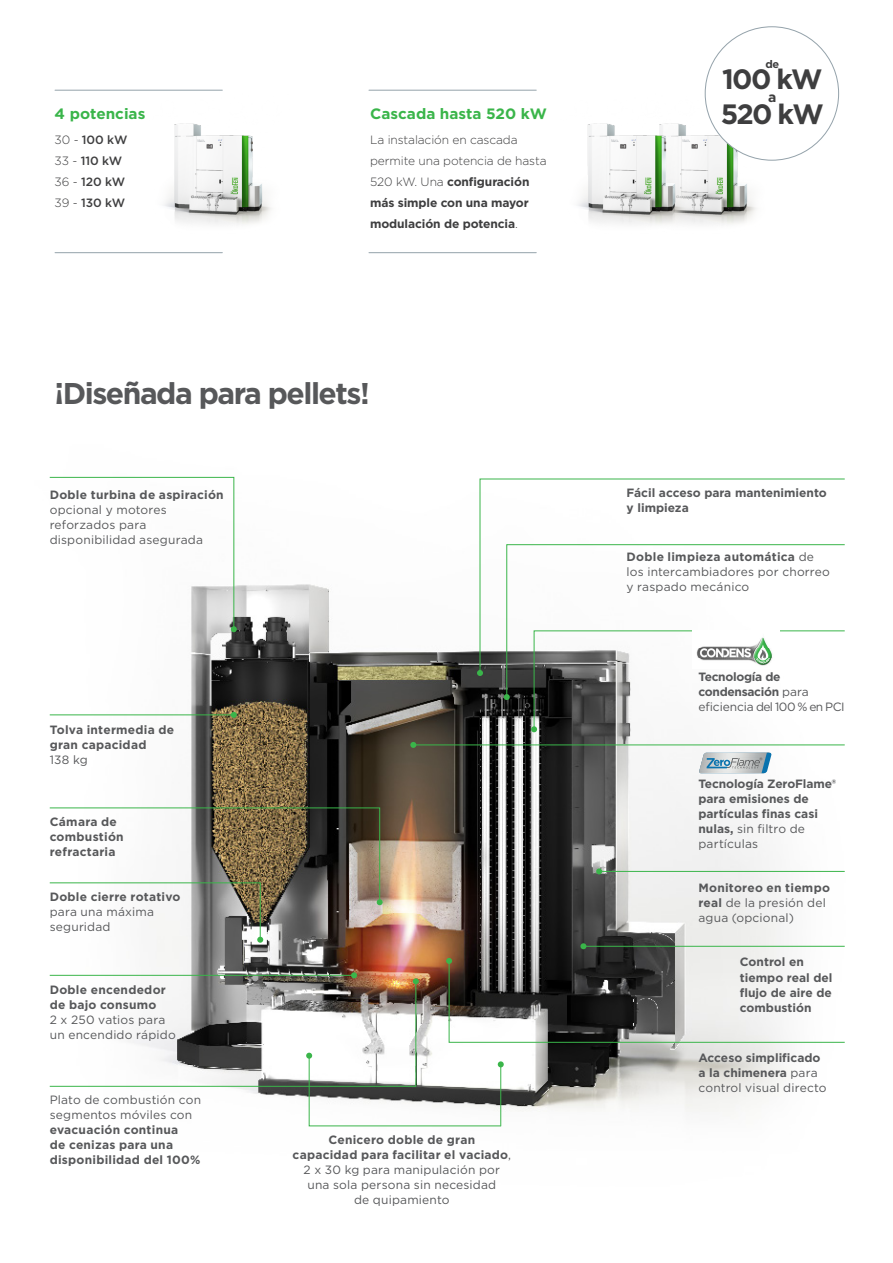
<style>
.page{position:relative;width:893px;height:1263px;background:#fff}
.page>*{position:absolute;margin:0;border:0;box-sizing:border-box;transform-origin:0 0}
.Grün_Links{font:700 30px "Gotham";letter-spacing:-.05em;color:#57585a}
.Blau_links{font:700 28.05px "Gotham";letter-spacing:-.06em;color:#3e3e3f}
.Grün_Zentriert{font:700 15px "Gotham";color:#3ab54a}
.Blau_links-2{font:700 13.95px "Gotham";color:#3e3e3f}
.Grau_Zentriert{font:700 12px/15px "Gotham";letter-spacing:.01em;color:#57585a}
.Grau_Zentriert-2{font:12px/15px "Gotham";letter-spacing:.015em;color:#57585a}
.t1{font:300 12px/21px "Gotham";letter-spacing:-.01em;color:#3e3e3f}
.Grau_Zentriert-3{font:12px/15px "Gotham";letter-spacing:-.025em;color:#57585a}
.t2{font:500 12px/21px "Gotham";letter-spacing:-.01em;color:#3e3e3f}
.Grau_Zentriert-4{font:700 12px "Gotham";letter-spacing:-.01em;color:#57585a}
.Blau_links-3{font:700 10.95px "Gotham";color:#3e3e3f}
.s1{font-weight:300}
.s2{font-weight:700}
.s3{font-weight:400}
</style>
<div class="page">
<img style="left:703px;top:94px;width:71px;height:130px">
<img style="left:49px;top:476px;width:796px;height:482px">
<svg style="left:504px;top:694px;width:6px;height:6px"></svg>
<svg style="left:531px;top:674px;width:314px;height:58px"></svg>
<svg style="left:479px;top:478px;width:366px;height:196px"></svg>
<svg style="left:477px;top:670px;width:6px;height:6px"></svg>
<svg style="left:49px;top:477px;width:188px;height:155px"></svg>
<img style="left:49px;top:807px;width:334px;height:136px">
<img style="left:692px;top:630px;width:87px;height:38px">
<hr style="left:50px;top:714px;width:184px;height:1px;background:#3ab54a">
<svg style="left:231px;top:712px;width:6px;height:6px"></svg>
<hr style="left:413px;top:744px;width:432px;height:1px;background:#3ab54a">
<svg style="left:410px;top:742px;width:6px;height:6px"></svg>
<hr style="left:599px;top:871px;width:246px;height:1px;background:#3ab54a">
<svg style="left:596px;top:868px;width:6px;height:6px"></svg>
<hr style="left:583px;top:946px;width:262px;height:1px;background:#3ab54a">
<svg style="left:580px;top:943px;width:6px;height:6px"></svg>
<svg style="left:49px;top:958px;width:796px;height:169px"></svg>
<hr style="left:55px;top:252px;width:167px;height:1px;background:#94a2aa">
<hr style="left:369px;top:252px;width:167px;height:1px;background:#94a2aa">
<hr style="left:55px;top:90px;width:167px;height:1px;background:#94a2aa">
<hr style="left:369px;top:90px;width:167px;height:1px;background:#94a2aa">
<img style="left:164px;top:123px;width:107px;height:101px">
<img style="left:578px;top:123px;width:125px;height:101px">
<div style="left:705px;top:27px;width:134px;height:133px;background:#fff;border:1px solid #94a2aa;border-radius:50%"></div>
<svg style="left:699px;top:753px;width:73px;height:20px"></svg>
<p class="Grün_Zentriert" style="left:55px;top:103px;width:92px">4 potencias</p>
<p class="Grün_Zentriert" style="left:370px;top:103px;width:178px">Cascada hasta 520 kW</p>
<p class="t2" style="left:55px;top:129px;width:74px"><span class="s1">30 -</span> 100 kW<br><span class="s1">33 -</span> 110 kW<br><span class="s1">36 -</span> 120 kW<br><span class="s1">39 -</span> 130 kW</p>
<p class="t1" style="left:370px;top:129px;width:178px">La instalación en cascada permite una potencia de hasta<br>520 kW. Una <span class="s2">configuración más simple con una mayor modulación de potencia</span>.</p>
<p class="Grün_Links" style="left:55px;top:373px;width:317px">¡Diseñada para pellets!</p>
<p class="Grau_Zentriert" style="left:50px;top:487px;width:175px">Doble turbina de aspiración</p>
<p class="Grau_Zentriert-2" style="left:50px;top:502px;width:155px">opcional y motores reforzados para disponibilidad asegurada</p>
<p class="Grau_Zentriert" style="left:50px;top:722px;width:126px">Tolva intermedia de</p>
<p class="Grau_Zentriert" style="left:50px;top:737px;width:98px">gran capacidad</p>
<p class="Grau_Zentriert-2" style="left:50px;top:752px;width:39px">138 kg</p>
<p class="Grau_Zentriert" style="left:50px;top:814px;width:69px">Cámara de</p>
<p class="Grau_Zentriert" style="left:50px;top:829px;width:75px">combustión</p>
<p class="Grau_Zentriert" style="left:50px;top:844px;width:67px">refractaria</p>
<p class="Grau_Zentriert-2" style="left:50px;top:889px;width:132px"><span class="s2">Doble cierre rotativo </span>para una máxima seguridad</p>
<p class="Grau_Zentriert" style="left:50px;top:982px;width:118px">Doble encendedor</p>
<p class="Grau_Zentriert" style="left:50px;top:997px;width:108px">de bajo consumo</p>
<p class="Grau_Zentriert-2" style="left:50px;top:1011px;width:117px">2 x 250 vatios para</p>
<p class="Grau_Zentriert-2" style="left:50px;top:1026px;width:128px">un encendido rápido</p>
<p class="Grau_Zentriert-2" style="left:50px;top:1092px;width:153px">Plato de combustión con segmentos móviles con</p>
<p class="Grau_Zentriert" style="left:50px;top:1122px;width:130px">evacuación continua</p>
<p class="Grau_Zentriert" style="left:50px;top:1137px;width:125px">de cenizas para una</p>
<p class="Grau_Zentriert" style="left:50px;top:1152px;width:152px">disponibilidad del 100%</p>
<p class="Grau_Zentriert" style="left:328px;top:1132px;width:148px">Cenicero doble de gran</p>
<p class="Grau_Zentriert" style="left:293px;top:1147px;width:220px">capacidad para facilitar el vaciado<span class="s3">,</span></p>
<p class="Grau_Zentriert-2" style="left:304px;top:1162px;width:198px">2 x 30 kg para manipulación por</p>
<p class="Grau_Zentriert-2" style="left:307px;top:1177px;width:190px">una sola persona sin necesidad</p>
<p class="Grau_Zentriert-2" style="left:354px;top:1192px;width:97px">de quipamiento</p>
<p class="Blau_links-3" style="left:765px;top:56px;width:15px">de</p>
<p class="Blau_links" style="left:722px;top:61px;width:102px">100 kW</p>
<p class="Blau_links-2" style="left:768px;top:88px;width:10px">a</p>
<p class="Blau_links" style="left:721px;top:96px;width:104px">520 kW</p>
<p class="Grau_Zentriert" style="left:627px;top:485px;width:202px">Fácil acceso para mantenimiento</p>
<p class="Grau_Zentriert" style="left:627px;top:500px;width:64px">y limpieza</p>
<p class="Grau_Zentriert-2" style="left:627px;top:549px;width:205px"><span class="s2">Doble limpieza automática</span> de los intercambiadores por chorreo y raspado mecánico</p>
<p class="Grau_Zentriert-3" style="left:698px;top:669px;width:148px"><span class="s2">Tecnología de condensación</span> para eficiencia del 100 % en PCI</p>
<p class="Grau_Zentriert-4" style="left:698px;top:776px;width:139px">Tecnología ZeroFlame®</p>
<p class="Grau_Zentriert" style="left:698px;top:791px;width:121px">para emisiones de partículas finas casi nulas, <span class="s3">sin filtro de partículas</span></p>
<p class="Grau_Zentriert" style="left:698px;top:880px;width:133px">Monitoreo en tiempo</p>
<p class="Grau_Zentriert-2" style="left:698px;top:895px;width:129px"><span class="s2">real</span> de la presión del</p>
<p class="Grau_Zentriert-2" style="left:698px;top:910px;width:97px">agua (opcional)</p>
<p class="Grau_Zentriert" style="left:740px;top:955px;width:94px">Control en tiempo real del flujo de aire de combustión</p>
<p class="Grau_Zentriert" style="left:698px;top:1050px;width:130px">Acceso simplificado a la chimenera <span class="s3">para control visual directo</span></p>
</div>
